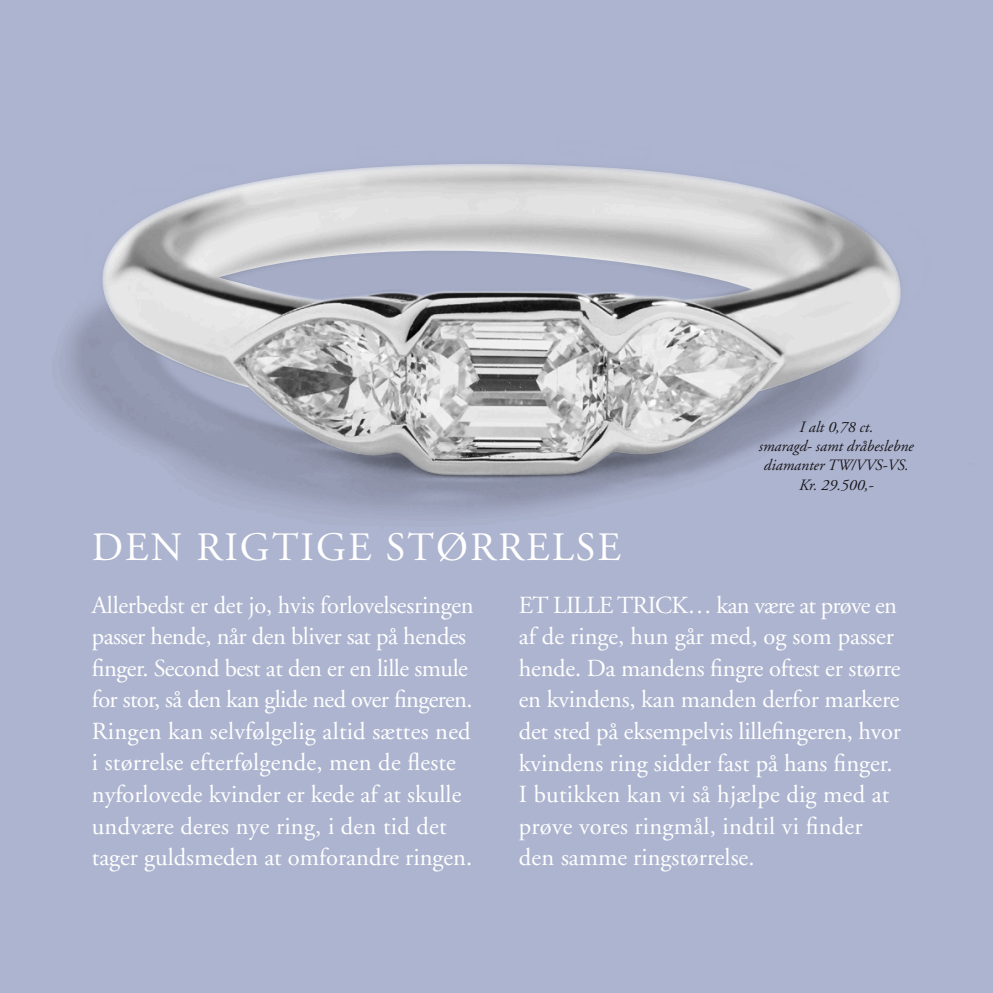
<style>
.page{position:relative;width:993px;height:993px;background:#fff}
.page>*{position:absolute;margin:0;border:0;box-sizing:border-box;transform-origin:0 0}
.t1{font:40.25px "Adobe Garamond";letter-spacing:.05em;color:#fff}
.t2{font:24.5px/31.5px "Adobe Garamond";color:#fff}
.t3{font:italic 15.75px/19.2px "Adobe Garamond";color:#1a171c;text-align:center}
</style>
<div class="page">
<div style="left:0;top:0;width:992px;height:992px;background:#adb4cf"></div>
<img style="left:64px;top:164px;width:839px;height:311px">
<h1 class="t1" style="left:92px;top:525px;width:530px">DEN RIGTIGE STØRRELSE</h1>
<p class="t3" style="left:758px;top:417px;width:156px">I alt 0,78 ct.<br>smaragd- samt dråbeslebne diamanter TW/VVS-VS.<br>Kr. 29.500,-</p>
<p class="t2" style="left:92px;top:589px;width:383px">Allerbedst er det jo, hvis forlovelsesringen passer hende, når den bliver sat på hendes finger. Second best at den er en lille smule for stor, så den kan glide ned over fingeren.<br>Ringen kan selvfølgelig altid sættes ned i størrelse efterfølgende, men de fleste nyforlovede kvinder er kede af at skulle undvære deres nye ring, i den tid det tager guldsmeden at omforandre ringen.</p>
<p class="t2" style="left:518px;top:589px;width:383px">ET LILLE TRICK… kan være at prøve en af de ringe, hun går med, og som passer hende. Da mandens fingre oftest er større en kvindens, kan manden derfor markere det sted på eksempelvis lillefingeren, hvor kvindens ring sidder fast på hans finger.<br>I butikken kan vi så hjælpe dig med at prøve vores ringmål, indtil vi finder den samme ringstørrelse.</p>
</div>
